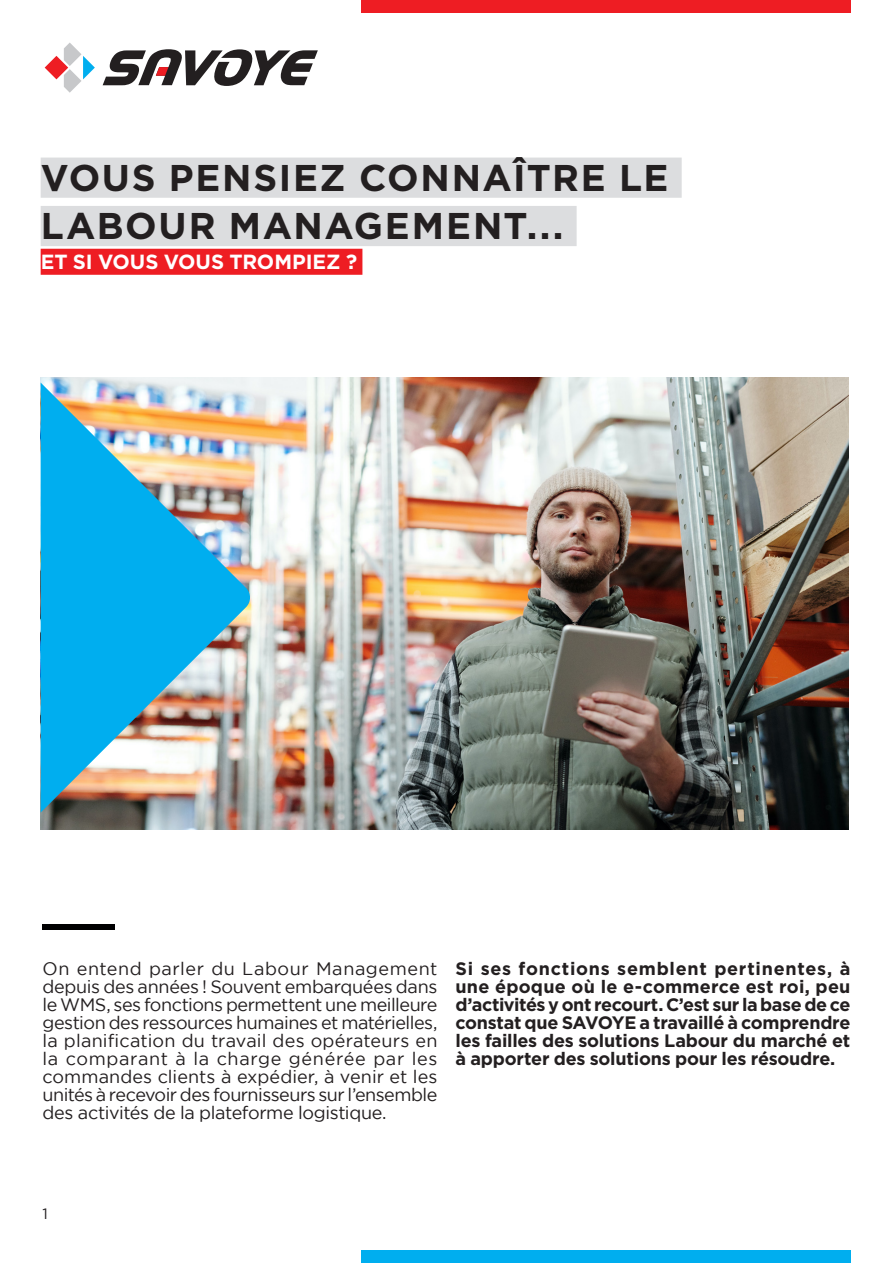
<style>
.page{position:relative;width:893px;height:1263px;background:#fff}
.page>*{position:absolute;margin:0;border:0;box-sizing:border-box;transform-origin:0 0}
.t1{font:700 37.2px/48.3px "Gotham";letter-spacing:.045em;color:#231f20}
.t2{font:700 20.4px "Gotham";letter-spacing:-.005em;color:#fff}
.t3{font:18px/18px "Gotham";letter-spacing:-.025em;color:#231f20;text-align:justify}
.t4{font:700 18px/18px "Gotham";letter-spacing:-.01em;color:#231f20;text-align:justify}
.t5{font:15px "Gotham";color:#231f20}
</style>
<div class="page">
<div style="left:361px;top:0;width:489px;height:13px;background:#ee1d23"></div>
<div style="left:361px;top:1250px;width:489px;height:13px;background:#00aeef"></div>
<div style="left:43px;top:924px;width:72px;height:5px;background:#000001"></div>
<img style="left:41px;top:378px;width:808px;height:451px">
<img style="left:41px;top:383px;width:210px;height:429px">
<div style="left:41px;top:158px;width:641px;height:40px;background:#dcdddf"></div>
<div style="left:41px;top:206px;width:536px;height:40px;background:#dcdddf"></div>
<div style="left:41px;top:249px;width:321px;height:26px;background:#ee1d23"></div>
<svg style="left:103px;top:49px;width:215px;height:37px"></svg>
<svg style="left:45px;top:43px;width:50px;height:50px"></svg>
<p class="t1" style="left:41px;top:153px;width:629px">VOUS PENSIEZ CONNAÎTRE LE<br>LABOUR MANAGEMENT...</p>
<p class="t2" style="left:41px;top:250px;width:318px">ET SI VOUS VOUS TROMPIEZ ?</p>
<p class="t3" style="left:43px;top:959px;width:396px">On entend parler du Labour Management depuis des années ! Souvent embarquées dans le WMS, ses fonctions permettent une meilleure gestion des ressources humaines et matérielles, la planification du travail des opérateurs en la comparant à la charge générée par les commandes clients à expédier, à venir et les unités à recevoir des fournisseurs sur l’ensemble des activités de la plateforme logistique.</p>
<p class="t4" style="left:455px;top:959px;width:396px">Si ses fonctions semblent pertinentes, à une époque où le e-commerce est roi, peu d’activités y ont recourt. C’est sur la base de ce constat que SAVOYE a travaillé à comprendre les failles des solutions Labour du marché et à apporter des solutions pour les résoudre.</p>
<p class="t5" style="left:43px;top:1205px;width:7px">1</p>
</div>
